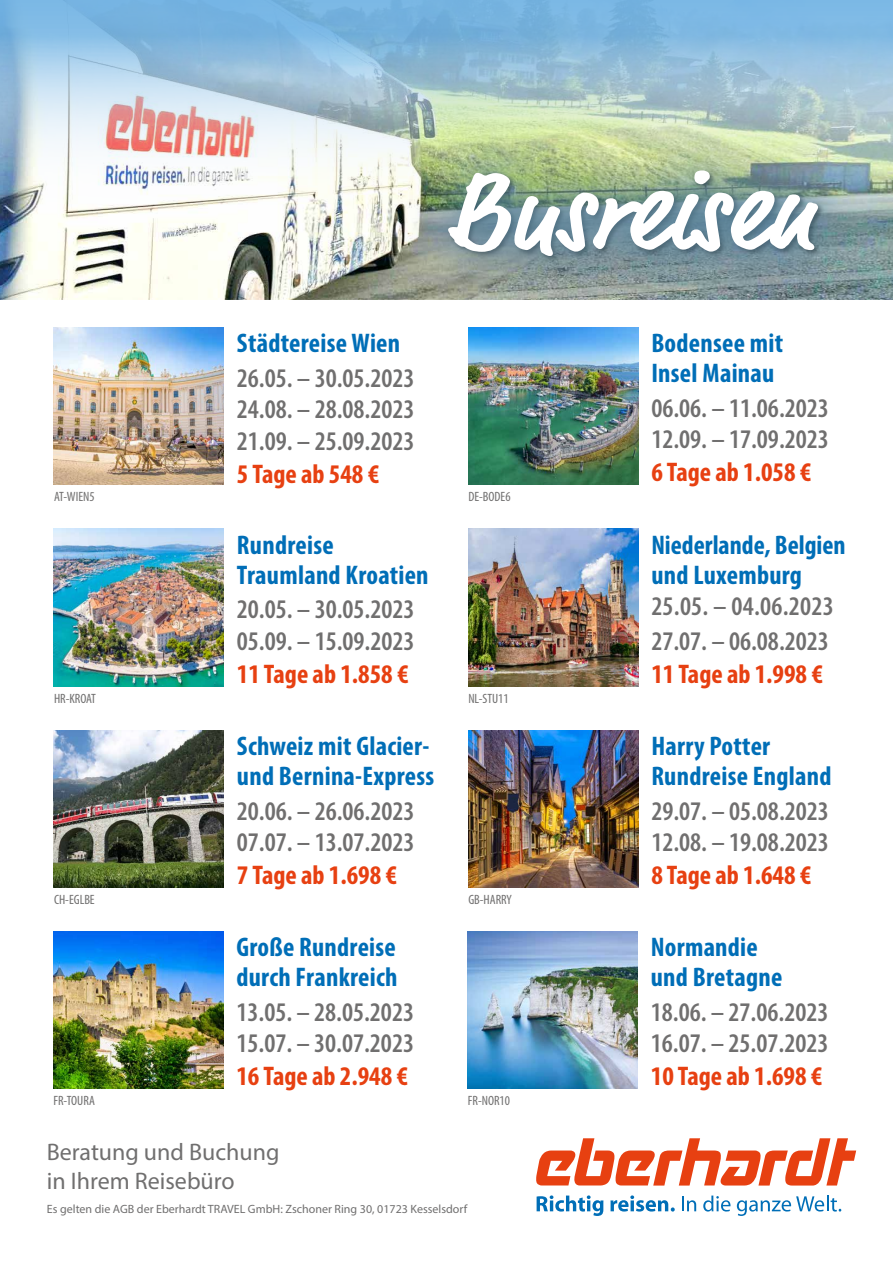
<style>
.page{position:relative;width:893px;height:1263px;background:#fff}
.page>*{position:absolute;margin:0;border:0;box-sizing:border-box;transform-origin:0 0}
.t1{font:700 110.25px "Market Pro";letter-spacing:.01em;color:#fff}
.t2{font:600 condensed 27px/31.5px "Myriad Pro";color:#706f6f}
.t3{font:700 condensed 27px/30px "Myriad Pro";letter-spacing:.01em;color:#006eb7}
.t4{font:700 condensed 27px "Myriad Pro";color:#e74011}
.t5{font:24px/28.5px "Myriad Pro";color:#706f6f}
.t6{font:condensed 13.5px "Myriad Pro";color:#706f6f}
.t7{font:12px "Myriad Pro";color:#706f6f}
</style>
<div class="page">
<img style="left:0;top:0;width:893px;height:300px">
<div style="left:402px;top:124px;width:462px;height:178px;background:#57829a;opacity:.86"></div>
<img style="left:53px;top:931px;width:170px;height:157px">
<img style="left:467px;top:931px;width:171px;height:157px">
<img style="left:468px;top:730px;width:170px;height:158px">
<img style="left:54px;top:730px;width:170px;height:158px">
<img style="left:468px;top:327px;width:170px;height:158px">
<img style="left:54px;top:327px;width:170px;height:158px">
<img style="left:54px;top:529px;width:170px;height:157px">
<img style="left:468px;top:529px;width:170px;height:157px">
<svg style="left:536px;top:1138px;width:320px;height:47px"></svg>
<svg style="left:537px;top:1195px;width:66px;height:21px"></svg>
<svg style="left:610px;top:1195px;width:65px;height:16px"></svg>
<svg style="left:682px;top:1196px;width:14px;height:15px"></svg>
<svg style="left:703px;top:1195px;width:27px;height:16px"></svg>
<svg style="left:737px;top:1195px;width:104px;height:21px"></svg>
<h1 class="t1" style="left:445px;top:135px;width:370px">Busreisen</h1>
<p class="t3" style="left:237px;top:328px;width:165px">Städtereise Wien</p>
<p class="t2" style="left:237px;top:361px;width:179px;text-align:justify">26.05. – 30.05.2023<br>24.08. – 28.08.2023<br>21.09. – 25.09.2023</p>
<p class="t4" style="left:237px;top:457px;width:144px">5 Tage ab 548 €</p>
<p class="t3" style="left:651px;top:328px;width:133px">Bodensee mit<br>Insel Mainau</p>
<p class="t2" style="left:651px;top:391px;width:179px">06.06. – 11.06.2023<br>12.09. – 17.09.2023</p>
<p class="t4" style="left:651px;top:455px;width:162px">6 Tage ab 1.058 €</p>
<p class="t6" style="left:54px;top:489px;width:42px">AT-WIEN5</p>
<p class="t6" style="left:468px;top:489px;width:44px">DE-BODE6</p>
<p class="t3" style="left:237px;top:529px;width:193px">Rundreise<br>Traumland Kroatien</p>
<p class="t2" style="left:237px;top:593px;width:179px">20.05. – 30.05.2023<br>05.09. – 15.09.2023</p>
<p class="t4" style="left:237px;top:657px;width:173px">11 Tage ab 1.858 €</p>
<p class="t3" style="left:651px;top:529px;width:196px">Niederlande, Belgien und Luxemburg</p>
<p class="t2" style="left:651px;top:588px;width:184px;line-height:34.5px">25.05. – 04.06.2023<br>27.07. – 06.08.2023</p>
<p class="t4" style="left:651px;top:657px;width:173px">11 Tage ab 1.998 €</p>
<p class="t6" style="left:54px;top:690px;width:44px">HR-KROAT</p>
<p class="t6" style="left:468px;top:690px;width:42px">NL-STU11</p>
<p class="t3" style="left:237px;top:730px;width:199px">Schweiz mit Glacier&shy;und Bernina-Express</p>
<p class="t2" style="left:237px;top:794px;width:179px">20.06. – 26.06.2023<br>07.07. – 13.07.2023</p>
<p class="t4" style="left:237px;top:858px;width:162px">7 Tage ab 1.698 €</p>
<p class="t3" style="left:651px;top:730px;width:182px">Harry Potter<br>Rundreise England</p>
<p class="t2" style="left:651px;top:794px;width:179px">29.07. – 05.08.2023<br>12.08. – 19.08.2023</p>
<p class="t4" style="left:651px;top:858px;width:162px">8 Tage ab 1.648 €</p>
<p class="t6" style="left:54px;top:891px;width:42px">CH-EGLBE</p>
<p class="t6" style="left:468px;top:891px;width:45px">GB-HARRY</p>
<p class="t3" style="left:236px;top:931px;width:162px">Große Rundreise durch Frankreich</p>
<p class="t2" style="left:236px;top:995px;width:179px">13.05. – 28.05.2023<br>15.07. – 30.07.2023</p>
<p class="t4" style="left:236px;top:1059px;width:173px">16 Tage ab 2.948 €</p>
<p class="t3" style="left:651px;top:931px;width:133px">Normandie und Bretagne</p>
<p class="t2" style="left:651px;top:995px;width:179px">18.06. – 27.06.2023<br>16.07. – 25.07.2023</p>
<p class="t4" style="left:651px;top:1059px;width:173px">10 Tage ab 1.698 €</p>
<p class="t6" style="left:54px;top:1092px;width:43px">FR-TOURA</p>
<p class="t6" style="left:468px;top:1092px;width:44px">FR-NOR10</p>
<p class="t5" style="left:47px;top:1137px;width:234px">Beratung und Buchung in Ihrem Reisebüro</p>
<p class="t7" style="left:47px;top:1201px;width:422px">Es gelten die AGB der Eberhardt TRAVEL GmbH: Zschoner Ring 30, 01723 Kesselsdorf</p>
</div>
